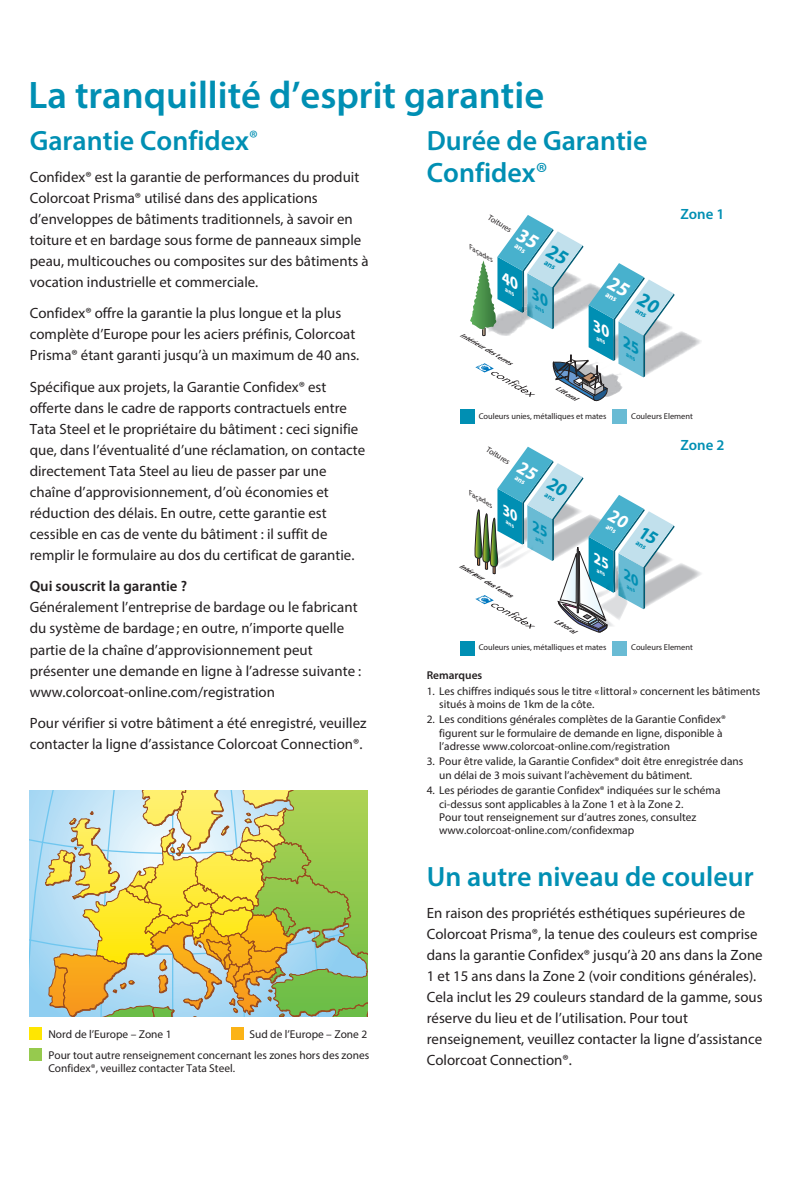
<style>
.page{position:relative;width:794px;height:1191px;background:#fff}
.page>*{position:absolute;margin:0;border:0;box-sizing:border-box;transform-origin:0 0}
.t1{font:600 38.5px "Myriad Pro";color:#008fb3}
.t2{font:600 28px/31.5px "Myriad Pro";color:#008fb3}
.t3{font:14.88px/21px "Myriad Pro";color:#231f20}
.t4{font:600 14.88px "Myriad Pro";color:#231f20}
.t5{font:600 14.88px "Myriad Pro";color:#008fb3}
.t6{font:11.38px/13.1px "Myriad Pro";color:#231f20}
.t7{font:600 11.38px "Myriad Pro";color:#231f20}
.t8{font:8.4px "Myriad Pro";color:#231f20}
.t9{font:8.05px "Myriad Pro";color:#231f20;scale:.96 1}
.t10{font:italic 7px "Myriad Pro";color:#231f20;scale:1.14 1}
.t11{font:italic 600 6.65px "Myriad Pro";color:#231f20;scale:1.06 1}
.t12{font:italic 600 6.65px "Myriad Pro";color:#231f20;scale:1.14 1}
.t13{font:italic 700 6.12px "Helvetica Neue";color:#231f20;scale:1.06 1}
.s1{font-weight:400}
</style>
<div class="page">
<img style="left:675px;top:331px;width:26px;height:27px">
<img style="left:675px;top:563px;width:26px;height:27px">
<div style="left:460px;top:409px;width:14px;height:14px;background:#008fb3"></div>
<div style="left:612px;top:409px;width:15px;height:14px;background:#69bbd4"></div>
<div style="left:460px;top:641px;width:14px;height:14px;background:#008fb3"></div>
<div style="left:612px;top:641px;width:15px;height:14px;background:#69bbd4"></div>
<div style="left:30px;top:1048px;width:12px;height:12px;background:#96ca4e"></div>
<div style="left:231px;top:1027px;width:13px;height:12px;background:#fbb316"></div>
<div style="left:30px;top:1027px;width:12px;height:12px;background:#ffe601"></div>
<svg style="left:30px;top:790px;width:337px;height:227px;background:#c2cb7f"></svg>
<svg style="left:470px;top:215px;width:204px;height:186px"></svg>
<svg style="left:475px;top:447px;width:199px;height:185px"></svg>
<h1 class="t1" style="left:29px;top:81px;width:517px">La tranquillité d’esprit garantie</h1>
<h2 class="t2" style="left:30px;top:127px;width:230px">Garantie Confidex<sup>®</sup></h2>
<p class="t3" style="left:30px;top:167px;width:340px">Confidex® est la garantie de performances du produit Colorcoat Prisma® utilisé dans des applications d’enveloppes de bâtiments traditionnels, à savoir en toiture et en bardage sous forme de panneaux simple peau, multicouches ou composites sur des bâtiments à vocation industrielle et commerciale.</p>
<p class="t3" style="left:30px;top:304px;width:331px">Confidex® offre la garantie la plus longue et la plus complète d’Europe pour les aciers préfinis, Colorcoat<br>Prisma® étant garanti jusqu’à un maximum de 40 ans.</p>
<p class="t3" style="left:30px;top:377px;width:337px">Spécifique aux projets, la Garantie Confidex® est offerte dans le cadre de rapports contractuels entre Tata Steel et le propriétaire du bâtiment : ceci signifie que, dans l’éventualité d’une réclamation, on contacte directement Tata Steel au lieu de passer par une chaîne d’approvisionnement, d’où économies et réduction des délais. En outre, cette garantie est cessible en cas de vente du bâtiment : il suffit de remplir le formulaire au dos du certificat de garantie.</p>
<p class="t4" style="left:30px;top:581px;width:159px">Qui souscrit la garantie ?</p>
<p class="t3" style="left:30px;top:598px;width:333px">Généralement l’entreprise de bardage ou le fabricant du système de bardage ; en outre, n’importe quelle partie de la chaîne d’approvisionnement peut présenter une demande en ligne à l’adresse suivante : www.colorcoat-online.com/registration</p>
<p class="t3" style="left:30px;top:713px;width:338px">Pour vérifier si votre bâtiment a été enregistré, veuillez contacter la ligne d’assistance Colorcoat Connection®.</p>
<p class="t6" style="left:48px;top:1024px;width:322px;line-height:21px;text-align:right">Sud de l’Europe – Zone 2<br>Pour tout autre renseignement concernant les zones hors des zones</p>
<p class="t6" style="left:48px;top:1062px;width:188px">Confidex®, veuillez contacter Tata Steel.</p>
<p class="t6" style="left:48px;top:1028px;width:125px">Nord de l’Europe – Zone 1</p>
<h2 class="t2" style="left:427px;top:127px;width:222px">Durée de Garantie<br>Confidex<span class="s1">®</span></h2>
<p class="t9" style="left:490px;top:214px;width:28px;rotate:30deg">Toitures</p>
<p class="t10" style="left:472px;top:245px;width:25px;rotate:30deg">Façades</p>
<p class="t11" style="left:462px;top:331px;width:57px;rotate:31deg">Intérieur des terres</p>
<p class="t12" style="left:557px;top:385px;width:22px;rotate:31deg">Littoral</p>
<p class="t5" style="left:680px;top:208px;width:46px">Zone 1</p>
<p class="t8" style="left:479px;top:413px;width:129px">Couleurs unies, métalliques et mates</p>
<p class="t8" style="left:631px;top:413px;width:63px">Couleurs Element</p>
<p class="t9" style="left:488px;top:446px;width:28px;rotate:30deg">Toitures</p>
<p class="t10" style="left:471px;top:490px;width:25px;rotate:30deg">Façades</p>
<p class="t13" style="left:462px;top:561px;width:58px;rotate:31deg">Intérieur des terres</p>
<p class="t12" style="left:556px;top:617px;width:22px;rotate:31deg">Littoral</p>
<p class="t5" style="left:680px;top:439px;width:46px">Zone 2</p>
<p class="t8" style="left:479px;top:644px;width:129px">Couleurs unies, métalliques et mates</p>
<p class="t8" style="left:631px;top:644px;width:63px">Couleurs Element</p>
<p class="t7" style="left:427px;top:670px;width:57px">Remarques</p>
<p class="t6" style="left:439px;top:685px;width:323px;text-indent:-12px">1. Les chiffres indiqués sous le titre « littoral » concernent les bâtiments situés à moins de 1km de la côte.</p>
<p class="t6" style="left:439px;top:714px;width:288px;text-indent:-12px">2. Les conditions générales complètes de la Garantie Confidex® figurent sur le formulaire de demande en ligne, disponible à l’adresse www.colorcoat-online.com/registration</p>
<p class="t6" style="left:439px;top:756px;width:306px;text-indent:-12px">3. Pour être valide, la Garantie Confidex® doit être enregistrée dans un délai de 3 mois suivant l’achèvement du bâtiment.</p>
<p class="t6" style="left:439px;top:785px;width:283px;text-indent:-12px">4. Les périodes de garantie Confidex® indiquées sur le schéma ci-dessus sont applicables à la Zone 1 et à la Zone 2.<br>Pour tout renseignement sur d’autres zones, consultez www.colorcoat-online.com/confidexmap</p>
<h2 class="t2" style="left:427px;top:863px;width:328px">Un autre niveau de couleur</h2>
<p class="t3" style="left:427px;top:903px;width:337px">En raison des propriétés esthétiques supérieures de Colorcoat Prisma®, la tenue des couleurs est comprise dans la garantie Confidex® jusqu’à 20 ans dans la Zone 1 et 15 ans dans la Zone 2 (voir conditions générales).<br>Cela inclut les 29 couleurs standard de la gamme, sous réserve du lieu et de l’utilisation. Pour tout renseignement, veuillez contacter la ligne d’assistance Colorcoat Connection®.</p>
</div>
